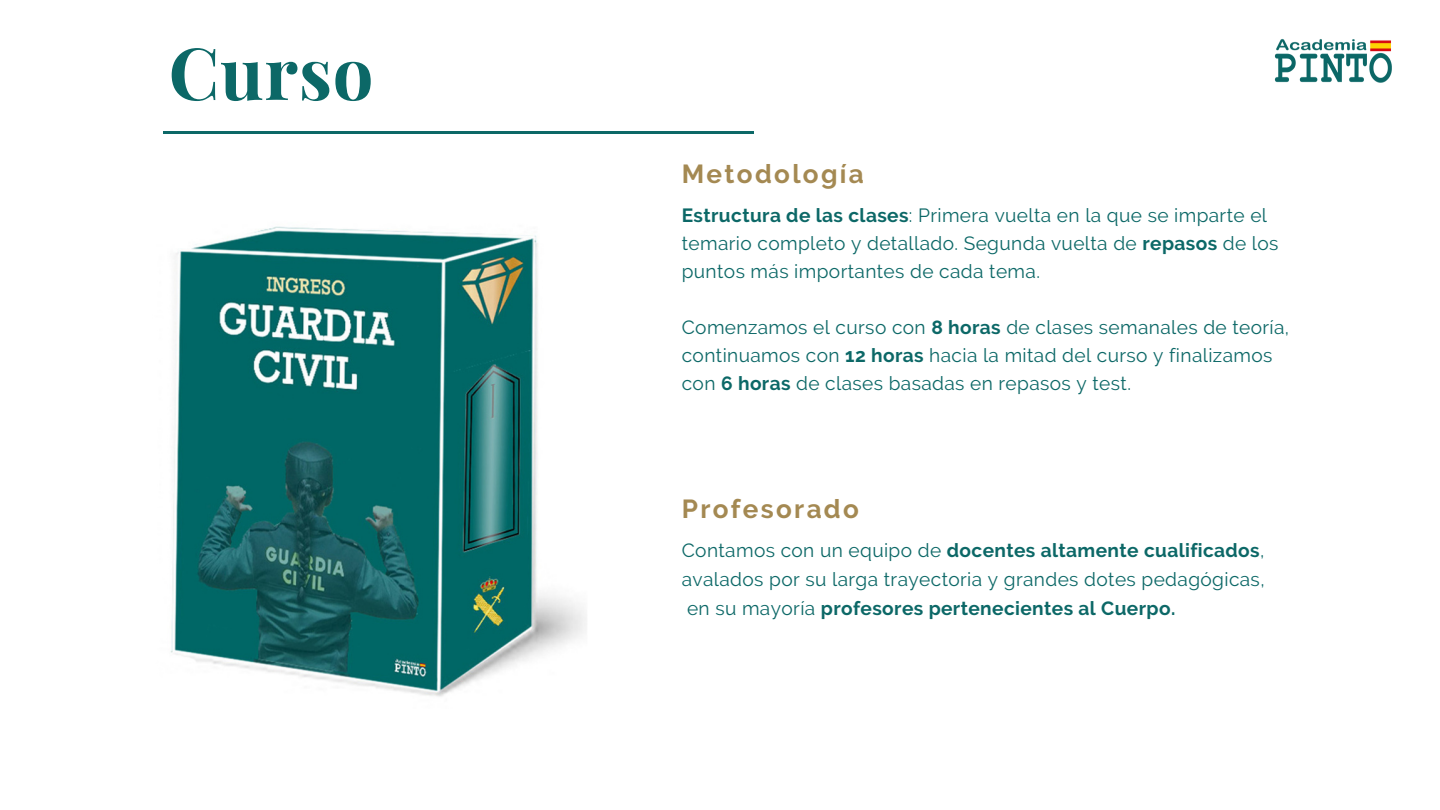
<style>
.page{position:relative;width:1440px;height:810px;background:#fff}
.page>*{position:absolute;margin:0;border:0;box-sizing:border-box;transform-origin:0 0}
.t1{font:700 72px "Playfair Display";letter-spacing:.01em;color:#0c6867}
.t2{font:700 26px "Raleway";letter-spacing:.09em;color:#a48952}
.t3{font:19.1px/28px "Raleway";letter-spacing:.02em;color:#0c6867}
.s1{font-weight:700}
</style>
<div class="page">
<hr style="left:163px;top:131px;width:591px;height:3px;background:#0c6867">
<img style="left:170px;top:226px;width:417px;height:471px">
<img style="left:1274px;top:39px;width:118px;height:44px">
<p class="t1" style="left:169px;top:22px;width:206px">Curso</p>
<p class="t2" style="left:682px;top:159px;width:184px">Metodología</p>
<p class="t3" style="left:682px;top:202px;width:598px"><span class="s1">Estructura de las clases</span>: Primera vuelta en la que se imparte el temario completo y detallado. Segunda vuelta de <span class="s1">repasos</span> de los puntos más importantes de cada tema.</p>
<p class="t3" style="left:682px;top:314px;width:609px">Comenzamos el curso con <span class="s1">8 horas</span> de clases semanales de teoría, continuamos con <span class="s1">12 horas</span> hacia la mitad del curso y finalizamos con <span class="s1">6 horas</span> de clases basadas en repasos y test.</p>
<p class="t2" style="left:682px;top:494px;width:179px">Profesorado</p>
<p class="t3" style="left:682px;top:536px;width:584px;line-height:28.7px;text-align:justify">Contamos con un equipo de <span class="s1">docentes altamente cualificados</span>, avalados por su larga trayectoria y grandes dotes pedagógicas, en su mayoría <span class="s1">profesores pertenecientes al Cuerpo.</span></p>
</div>
